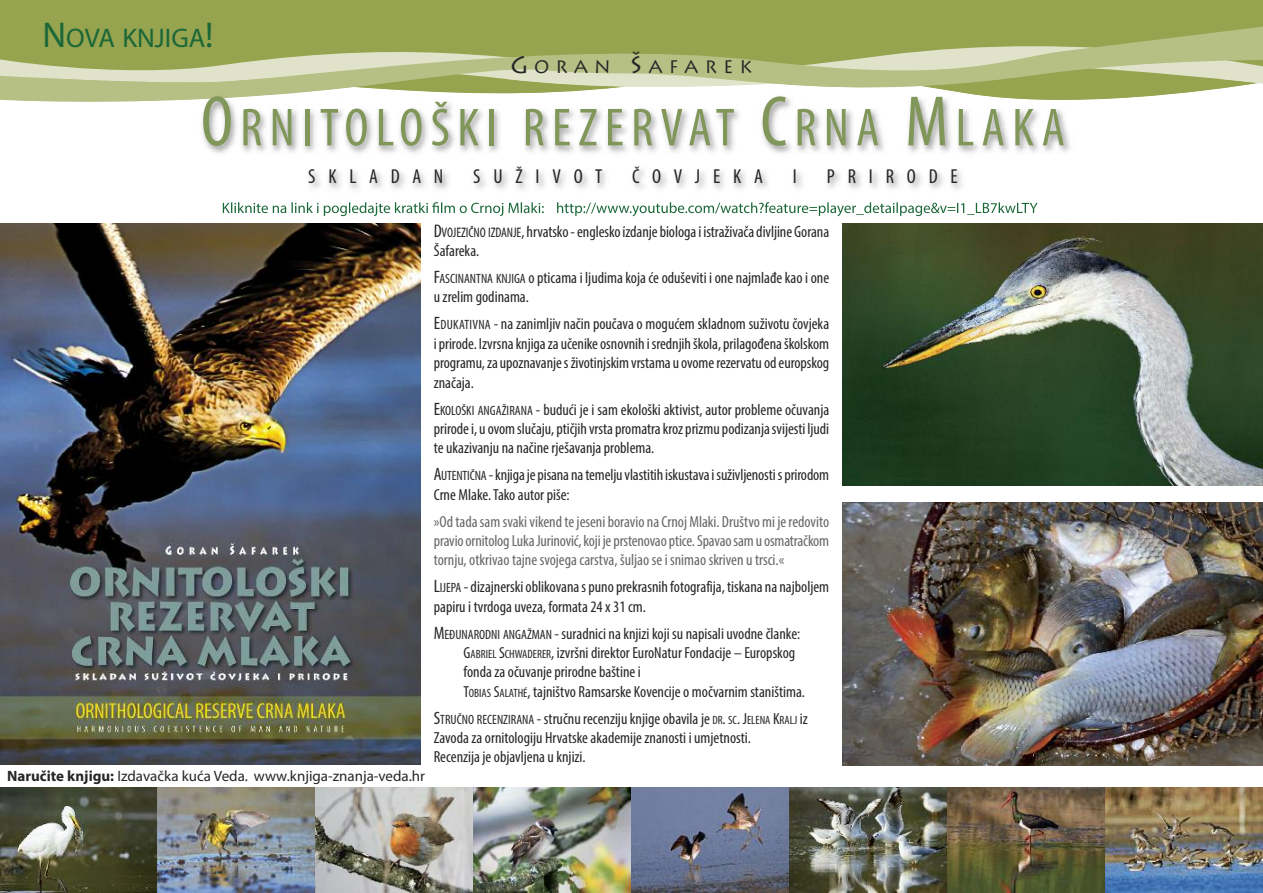
<style>
.page{position:relative;width:1263px;height:893px;background:#fff}
.page>*{position:absolute;margin:0;border:0;box-sizing:border-box;transform-origin:0 0}
.t1{font:condensed 54px "Myriad Pro";letter-spacing:.135em;color:#819659}
.t2{font:27px "Myriad Pro";color:#1b6738}
.t3{font:condensed 20.25px "Myriad Pro";letter-spacing:.635em;color:#272627}
.t4{font:18px "Lithos Pro";letter-spacing:.335em;color:#272627}
.t5{font:condensed 16.05px/19.4px "Myriad Pro";color:#272627}
.t6{font:condensed 16.05px/19.4px "Myriad Pro";color:#686768;text-align:justify}
.t7{font:15px "Myriad Pro";color:#272627}
.s1{font-size:36px}
.s2{font-size:24px}
.s3{font-size:72px}
.s4{font-weight:700}
.s5{font-size:18px}
.s6{font-size:13.5px}
.s7{font-size:12px}
</style>
<div class="page">
<img style="left:0;top:223px;width:421px;height:542px">
<img style="left:0;top:788px;width:158px;height:105px">
<img style="left:158px;top:788px;width:158px;height:105px">
<img style="left:316px;top:788px;width:158px;height:105px">
<img style="left:474px;top:788px;width:157px;height:105px">
<svg style="left:631px;top:788px;width:158px;height:105px;background:#6a728c"></svg>
<img style="left:789px;top:788px;width:158px;height:105px">
<svg style="left:947px;top:788px;width:158px;height:105px;background:#665c3c"></svg>
<img style="left:1105px;top:788px;width:158px;height:105px">
<img style="left:842px;top:223px;width:421px;height:263px">
<img style="left:842px;top:503px;width:421px;height:262px">
<div style="left:0;top:0;width:1263px;height:25px;background:#96a34f"></div>
<svg style="left:0;top:25px;width:1263px;height:76px;background:#abb673"></svg>
<img style="left:202px;top:88px;width:868px;height:139px">
<img style="left:16px;top:223px;width:405px;height:4px">
<img style="left:435px;top:225px;width:86px;height:2px">
<img style="left:526px;top:226px;width:83px;height:1px">
<img style="left:842px;top:223px;width:416px;height:4px">
<img style="left:921px;top:79px;width:337px;height:22px">
<img style="left:419px;top:79px;width:206px;height:14px">
<img style="left:1219px;top:79px;width:39px;height:4px">
<img style="left:505px;top:79px;width:215px;height:9px">
<img style="left:720px;top:79px;width:285px;height:9px">
<img style="left:16px;top:79px;width:403px;height:23px">
<img style="left:557px;top:202px;width:111px;height:14px">
<img style="left:223px;top:202px;width:123px;height:14px">
<h2 class="t2" style="left:43px;top:28px;width:173px"><span class="s1">N</span>ova kNjiga<span class="s1">!</span></h2>
<p class="t4" style="left:510px;top:56px;width:243px"><span class="s2">G</span>ORAN <span class="s2">Š</span>AFAREK</p>
<h1 class="t1" style="left:201px;top:108px;width:866px"><span class="s3">O</span>rnitOlOški rezervat <span class="s3">C</span>rna <span class="s3">M</span>laka</h1>
<p class="t3" style="left:308px;top:169px;width:137px">skladan</p>
<p class="t3" style="left:473px;top:169px;width:130px">suživOt</p>
<p class="t3" style="left:632px;top:169px;width:132px">čOvjeka</p>
<p class="t3" style="left:793px;top:169px;width:6px">i</p>
<p class="t3" style="left:827px;top:169px;width:132px">prirOde</p>
<p class="t7" style="left:7px;top:770px;width:419px"><span class="s4">Naručite knjigu:</span> izdavačka kuća veda. www.knjiga-znanja-veda.hr</p>
<p class="t5" style="left:434px;top:223px;width:397px"><span class="s5">d</span><span class="s6">vOjezičnO izdanje</span>, hrvatsko-engleskoizdanjebiologai istraživačadivljine Gorana šafareka.</p>
<p class="t5" style="left:434px;top:269px;width:397px"><span class="s5">F</span><span class="s6">asCinantna knjiGa</span> o pticama i ljudima koja će oduševiti i one najmlađe kao i one u zrelim godinama.</p>
<p class="t5" style="left:434px;top:316px;width:397px;text-align:justify"><span class="s5">e</span><span class="s6">dukativna</span> - na zanimljiv način poučava o mogućem skladnom suživotu čovjeka iprirode. izvrsnaknjigazaučenikeosnovnih isrednjih škola,prilagođenaškolskom programu,zaupoznavanjesživotinjskimvrstamauovomerezervatuodeuropskog značaja.</p>
<p class="t5" style="left:434px;top:401px;width:397px;text-align:justify"><span class="s5">e</span><span class="s6">kOlOški anGažirana</span> - budući je i sam ekološki aktivist, autor probleme očuvanja prirodei,uovomslučaju,ptičjih vrstapromatrakrozprizmupodizanjasvijesti ljudi te ukazivanju na načine rješavanja problema.</p>
<p class="t5" style="left:434px;top:467px;width:397px"><span class="s5">a</span><span class="s6">utentična</span> -knjigajepisana natemeljuvlastitih iskustavaisuživljenostisprirodom<br>Crne Mlake.tako autor piše:</p>
<p class="t6" style="left:434px;top:513px;width:397px">»Odtadasamsvakivikendtejeseniboravio naCrnojMlaki. društvomi jeredovito pravioornitologlukajurinović,koji jeprstenovaoptice.spavaosamuosmatračkom tornju, otkrivao tajne svojega carstva, šuljao se i snimao skriven u trsci.«</p>
<p class="t5" style="left:434px;top:579px;width:397px"><span class="s5">l</span><span class="s6">ijepa</span> -dizajnerskioblikovanaspunoprekrasnih fotografija, tiskana na najboljem papiru i tvrdoga uveza, formata 24 x 31 cm.</p>
<p class="t5" style="left:463px;top:625px;width:343px;text-indent:-30px"><span class="s5">M</span><span class="s6">eđunarOdni anGažMan</span> - suradnici na knjizi koji su napisali uvodne članke:<br>G<span class="s7">abriel</span> s<span class="s7">Chwaderer</span>, izvršni direktor euronatur Fondacije – europskog fonda za očuvanje prirodne baštine i<br>t<span class="s7">Obias</span> s<span class="s7">alathé</span>, tajništvo ramsarske kovencije o močvarnim staništima.</p>
<p class="t5" style="left:434px;top:710px;width:375px"><span class="s5">s</span><span class="s6">tručnO reCenzirana</span> - stručnu recenziju knjige obavila je <span class="s7">dr</span>. <span class="s7">sC</span>. j<span class="s7">elena</span> k<span class="s7">ralj</span> iz zavoda za ornitologiju hrvatske akademije znanosti i umjetnosti.<br>recenzija je objavljena u knjizi.</p>
</div>
